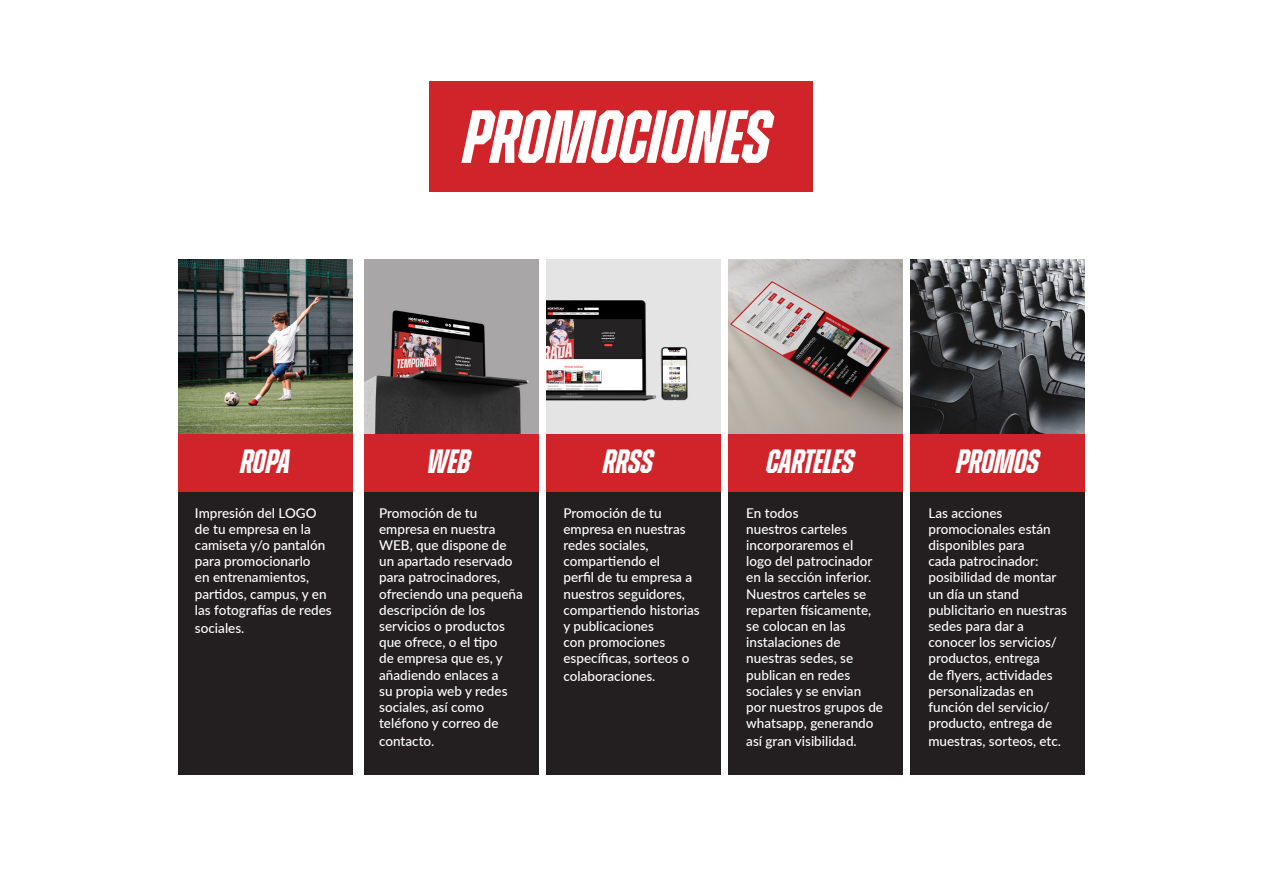
<style>
.page{position:relative;width:1263px;height:893px;background:#fff}
.page>*{position:absolute;margin:0;border:0;box-sizing:border-box;transform-origin:0 0}
.t1{font:italic 700 75px "Zuume Edge";color:#fff}
.t2{font:italic 700 33.6px "Zuume Edge";color:#fff}
.t3{font:500 13.5px/16.2px "Lato";color:#fff}
</style>
<div class="page">
<img style="left:178px;top:259px;width:174px;height:175px">
<div style="left:429px;top:81px;width:384px;height:111px;background:#d1232a"></div>
<img style="left:364px;top:259px;width:174px;height:175px">
<img style="left:546px;top:259px;width:174px;height:175px">
<img style="left:729px;top:259px;width:174px;height:175px">
<img style="left:911px;top:259px;width:174px;height:175px">
<div style="left:178px;top:434px;width:174px;height:59px;background:#d1232a"></div>
<div style="left:364px;top:434px;width:174px;height:59px;background:#d1232a"></div>
<div style="left:546px;top:434px;width:174px;height:59px;background:#d1232a"></div>
<div style="left:729px;top:434px;width:174px;height:59px;background:#d1232a"></div>
<div style="left:911px;top:434px;width:174px;height:59px;background:#d1232a"></div>
<div style="left:178px;top:493px;width:174px;height:282px;background:#231f20"></div>
<div style="left:364px;top:493px;width:174px;height:282px;background:#231f20"></div>
<div style="left:546px;top:493px;width:174px;height:282px;background:#231f20"></div>
<div style="left:729px;top:493px;width:174px;height:282px;background:#231f20"></div>
<div style="left:911px;top:493px;width:174px;height:282px;background:#231f20"></div>
<p class="t1" style="left:463px;top:98px;width:308px">PROMOCIONES</p>
<p class="t2" style="left:240px;top:443px;width:51px">ROPA</p>
<p class="t2" style="left:427px;top:443px;width:44px">WEB</p>
<p class="t2" style="left:603px;top:443px;width:51px">RRSS</p>
<p class="t2" style="left:766px;top:443px;width:89px">CARTELES</p>
<p class="t2" style="left:956px;top:443px;width:84px">PROMOS</p>
<p class="t3" style="left:195px;top:504px;width:138px">Impresión del LOGO de tu empresa en la camiseta y/o pantalón para promocionarlo<br>en entrenamientos, partidos, campus, y en las fotografías de redes</p>
<p class="t3" style="left:195px;top:619px;width:51px">sociales.</p>
<p class="t3" style="left:379px;top:504px;width:145px">Promoción de tu empresa en nuestra<br>WEB, que dispone de un apartado reservado para patrocinadores, ofreciendo una pequeña descripción de los servicios o productos que ofrece, o el tipo<br>de empresa que es, y añadiendo enlaces a<br>su propia web y redes sociales, así como teléfono y correo de</p>
<p class="t3" style="left:379px;top:733px;width:57px">contacto.</p>
<p class="t3" style="left:563px;top:504px;width:138px">Promoción de tu empresa en nuestras redes sociales, compartiendo el<br>perfil de tu empresa a nuestros seguidores, compartiendo historias y publicaciones<br>con promociones específicas, sorteos o</p>
<p class="t3" style="left:563px;top:668px;width:93px">colaboraciones.</p>
<p class="t3" style="left:928px;top:504px;width:140px">Las acciones promocionales están disponibles para<br>cada patrocinador: posibilidad de montar un día un stand publicitario en nuestras sedes para dar a conocer los servicios/ productos, entrega<br>de flyers, actividades personalizadas en función del servicio/ producto, entrega de</p>
<p class="t3" style="left:928px;top:733px;width:134px">muestras, sorteos, etc.</p>
<p class="t3" style="left:746px;top:504px;width:138px">En todos<br>nuestros carteles incorporaremos el<br>logo del patrocinador en la sección inferior.<br>Nuestros carteles se reparten físicamente, se colocan en las instalaciones de nuestras sedes, se publican en redes sociales y se envian por nuestros grupos de whatsapp, generando</p>
<p class="t3" style="left:746px;top:733px;width:112px">así gran visibilidad.</p>
</div>
